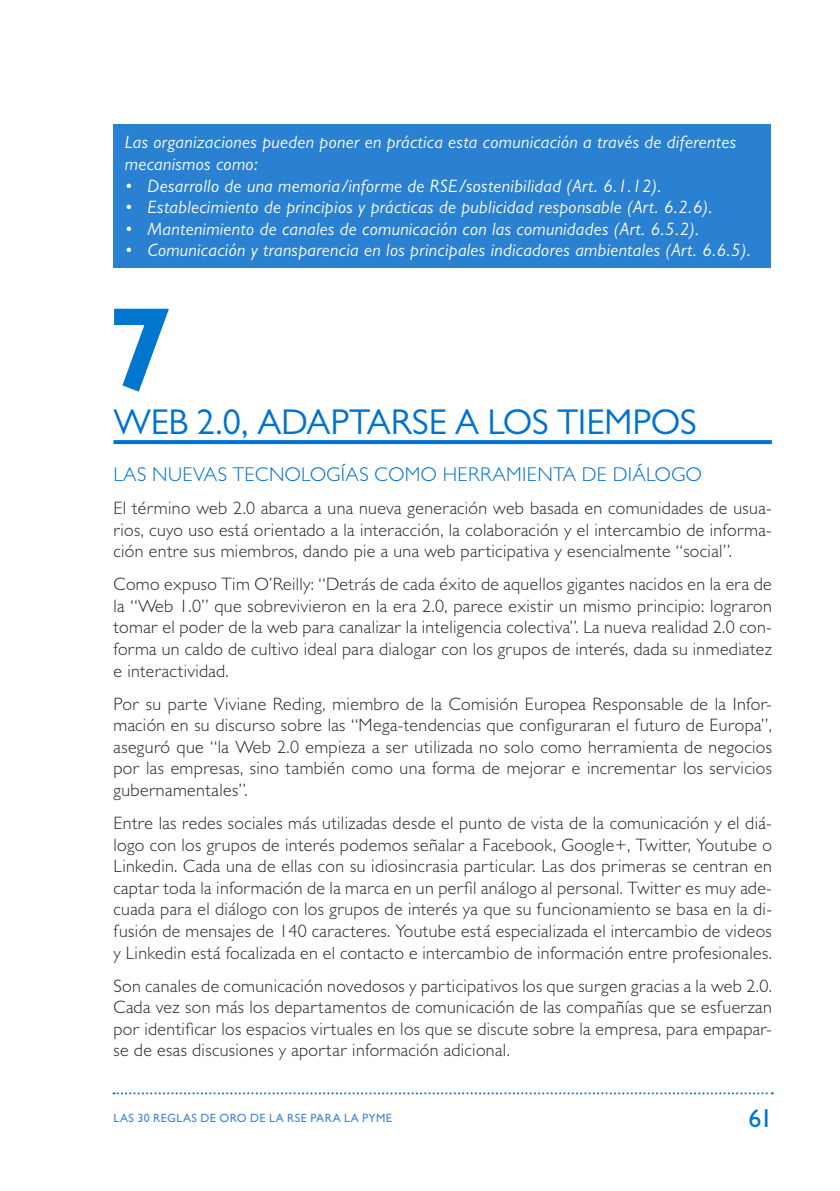
<style>
.page{position:relative;width:840px;height:1191px;background:#fff}
.page>*{position:absolute;margin:0;border:0;box-sizing:border-box;transform-origin:0 0}
.t1{font:700 120px "Gill Sans MT Pro";color:#0076cf}
.t2{font:36px "Gill Sans MT Pro";color:#0071ce}
.t3{font:500 26px "Gill Sans MT Pro";color:#0076cf}
.t4{font:300 20px "Gill Sans MT Pro";color:#0072ce}
.t5{font:300 18px/21.6px "Gill Sans MT Pro";letter-spacing:.02em;color:#292829;text-align:justify}
.t6{font:italic 18px/21.6px "Gill Sans MT Pro";letter-spacing:.02em;color:#fff}
.t7{font:500 12px "Gill Sans MT Pro";letter-spacing:.03em;color:#4186d3}
</style>
<div class="page">
<svg style="left:113px;top:1092px;width:659px;height:2px"></svg>
<div style="left:113px;top:125px;width:657px;height:143px;background:#2a80d1"></div>
<svg style="left:113px;top:440px;width:658px;height:4px;background:#0674cf"></svg>
<p class="t6" style="left:125px;top:131px;width:612px">Las organizaciones pueden poner en práctica esta comunicación a través de diferentes mecanismos como:</p>
<p class="t6" style="left:125px;top:175px;width:538px">• Desarrollo de una memoria/informe de RSE/sostenibilidad (Art. 6.1.12).</p>
<p class="t6" style="left:125px;top:196px;width:589px">• Establecimiento de principios y prácticas de publicidad responsable (Art. 6.2.6).</p>
<p class="t6" style="left:125px;top:218px;width:576px">• Mantenimiento de canales de comunicación con las comunidades (Art. 6.5.2).</p>
<p class="t6" style="left:125px;top:239px;width:627px">• Comunicación y transparencia en los principales indicadores ambientales (Art. 6.6.5).</p>
<h1 class="t1" style="left:106px;top:276px;width:68px">7</h1>
<h2 class="t2" style="left:113px;top:401px;width:26px">WEB</h2>
<h2 class="t2" style="left:197px;top:401px;width:86px">2.0, ADA</h2>
<h2 class="t2" style="left:330px;top:401px;width:39px">PTARSE</h2>
<h2 class="t2" style="left:455px;top:401px;width:53px">A LOS</h2>
<h2 class="t2" style="left:556px;top:401px;width:117px">TIEMPOS</h2>
<p class="t4" style="left:113px;top:462px;width:53px">Las nue</p>
<p class="t4" style="left:193px;top:462px;width:53px">vas tecnologías</p>
<p class="t4" style="left:374px;top:462px;width:17px">como</p>
<p class="t4" style="left:442px;top:462px;width:13px">herramienta</p>
<p class="t4" style="left:581px;top:462px;width:79px">de diálogo</p>
<p class="t5" style="left:113px;top:497px;width:659px">El término web 2.0 abarca a una nueva generación web basada en comunidades de usua&shy;rios, cuyo uso está orientado a la interacción, la colaboración y el intercambio de informa&shy;ción entre sus miembros, dando pie a una web participativa y esencialmente “social”.</p>
<p class="t5" style="left:113px;top:573px;width:659px">Como expuso Tim O’Reilly: “Detrás de cada éxito de aquellos gigantes nacidos en la era de la “Web 1.0” que sobrevivieron en la era 2.0, parece existir un mismo principio: lograron tomar el poder de la web para canalizar la inteligencia colectiva”. La nueva realidad 2.0 con&shy;forma un caldo de cultivo ideal para dialogar con los grupos de interés, dada su inmediatez e interactividad.</p>
<p class="t5" style="left:113px;top:692px;width:659px">Por su parte Viviane Reding, miembro de la Comisión Europea Responsable de la Infor&shy;mación en su discurso sobre las “Mega-tendencias que configuraran el futuro de Europa”, aseguró que “la Web 2.0 empieza a ser utilizada no solo como herramienta de negocios por las empresas, sino también como una forma de mejorar e incrementar los servicios gubernamentales”.</p>
<p class="t5" style="left:113px;top:812px;width:659px">Entre las redes sociales más utilizadas desde el punto de vista de la comunicación y el diá&shy;logo con los grupos de interés podemos señalar a Facebook, Google+, Twitter, Youtube o Linkedin. Cada una de ellas con su idiosincrasia particular. Las dos primeras se centran en captar toda la información de la marca en un perfil análogo al personal. Twitter es muy ade&shy;cuada para el diálogo con los grupos de interés ya que su funcionamiento se basa en la di&shy;fusión de mensajes de 140 caracteres. Youtube está especializada el intercambio de videos y Linkedin está focalizada en el contacto e intercambio de información entre profesionales.</p>
<p class="t5" style="left:113px;top:974px;width:659px">Son canales de comunicación novedosos y participativos los que surgen gracias a la web 2.0.<br>Cada vez son más los departamentos de comunicación de las compañías que se esfuerzan por identificar los espacios virtuales en los que se discute sobre la empresa, para empapar&shy;se de esas discusiones y aportar información adicional.</p>
<p class="t7" style="left:113px;top:1110px;width:181px">LAS 30 REGLAS DE ORO DE LA RSE</p>
<p class="t7" style="left:310px;top:1110px;width:83px">PARA LA PYME</p>
<h3 class="t3" style="left:748px;top:1102px;width:26px">61</h3>
</div>
